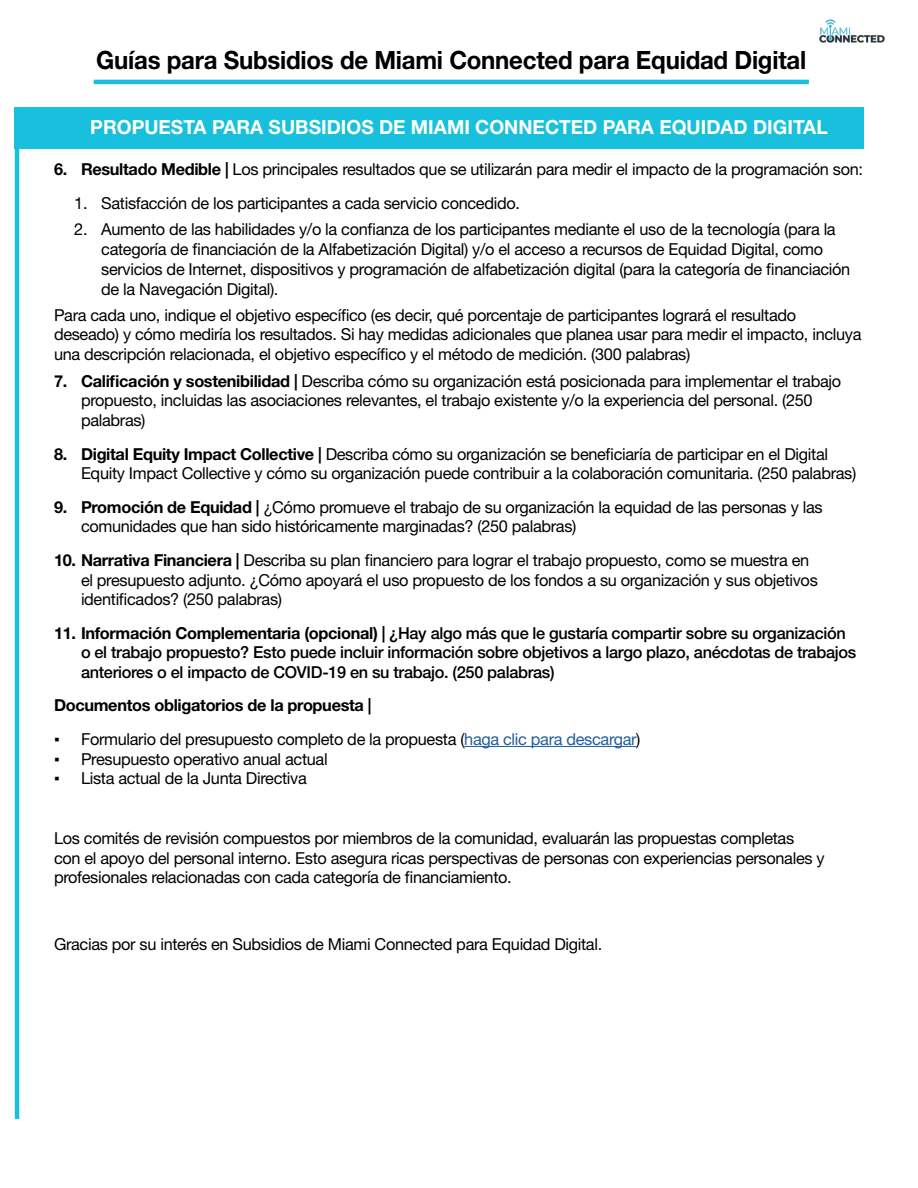
<style>
.page{position:relative;width:918px;height:1188px;background:#fff}
.page>*{position:absolute;margin:0;border:0;box-sizing:border-box;transform-origin:0 0}
.t1{font:700 25.2px "Helvetica Neue LT Std";letter-spacing:-.01em;color:#000;scale:.95 1}
.t2{font:700 19.5px "Helvetica Neue LT Std";color:#fff}
.t3{font:16.5px/19.8px "Helvetica Neue LT Std";letter-spacing:-.02em;color:#000}
.t4{font:500 16.5px/19.8px "Helvetica Neue LT Std";letter-spacing:-.02em;color:#000}
.t5{font:700 16.5px "Helvetica Neue LT Std";letter-spacing:-.02em;color:#000}
.s1{font-weight:700}
.s2{font-family:"MS Reference Sans Serif"}
.s3{color:#215e9e}
</style>
<div class="page">
<img style="left:819px;top:19px;width:66px;height:24px">
<hr style="left:94px;top:80px;width:715px;height:4px;background:#18c0de">
<hr style="left:15px;top:132px;width:4px;height:987px;background:#18c0de">
<div style="left:15px;top:107px;width:849px;height:41px;background:#18c0de"></div>
<hr style="left:464px;top:746px;width:172px;height:1px;background:#215e9e">
<h1 class="t1" style="left:96px;top:44px;width:749px">Guías para Subsidios de Miami Connected para Equidad Digital</h1>
<p class="t2" style="left:90px;top:115px;width:739px">PROPUESTA PARA SUBSIDIOS DE MIAMI CONNECTED PARA EQUIDAD DIGITAL</p>
<p class="t3" style="left:54px;top:159px;width:811px"><span class="s1">6. Resultado Medible |</span> Los principales resultados que se utilizarán para medir el impacto de la programación son:</p>
<p class="t3" style="left:74px;top:193px;width:447px">1. Satisfacción de los participantes a cada servicio concedido.</p>
<p class="t3" style="left:101px;top:219px;width:751px;text-indent:-27px">2. Aumento de las habilidades y/o la confianza de los participantes mediante el uso de la tecnología (para la categoría de financiación de la Alfabetización Digital) y/o el acceso a recursos de Equidad Digital, como servicios de Internet, dispositivos y programación de alfabetización digital (para la categoría de financiación de la Navegación Digital).</p>
<p class="t3" style="left:54px;top:305px;width:809px">Para cada uno, indique el objetivo específico (es decir, qué porcentaje de participantes logrará el resultado deseado) y cómo mediría los resultados. Si hay medidas adicionales que planea usar para medir el impacto, incluya una descripción relacionada, el objetivo específico y el método de medición. (300 palabras)</p>
<p class="t3" style="left:81px;top:371px;width:762px;text-indent:-27px"><span class="s1">7. Calificación y sostenibilidad |</span> Describa cómo su organización está posicionada para implementar el trabajo propuesto, incluidas las asociaciones relevantes, el trabajo existente y/o la experiencia del personal. (250 palabras)</p>
<p class="t3" style="left:81px;top:444px;width:777px;text-indent:-27px"><span class="s1">8. Digital Equity Impact Collective |</span> Describa cómo su organización se beneficiaría de participar en el Digital<br>Equity Impact Collective y cómo su organización puede contribuir a la colaboración comunitaria. (250 palabras)</p>
<p class="t3" style="left:81px;top:497px;width:743px;text-indent:-27px"><span class="s1">9. Promoción de Equidad |</span> ¿Cómo promueve el trabajo de su organización la equidad de las personas y las comunidades que han sido históricamente marginadas? (250 palabras)</p>
<p class="t3" style="left:81px;top:550px;width:738px;text-indent:-27px"><span class="s1">10. Narrativa Financiera |</span> Describa su plan financiero para lograr el trabajo propuesto, como se muestra en el presupuesto adjunto. ¿Cómo apoyará el uso propuesto de los fondos a su organización y sus objetivos identificados? (250 palabras)</p>
<p class="t4" style="left:81px;top:623px;width:777px;text-indent:-27px"><span class="s1">11. Información Complementaria (opcional) |</span> ¿Hay algo más que le gustaría compartir sobre su organización o el trabajo propuesto? Esto puede incluir información sobre objetivos a largo plazo, anécdotas de trabajos anteriores o el impacto de COVID-19 en su trabajo. (250 palabras)</p>
<p class="t5" style="left:54px;top:695px;width:319px">Documentos obligatorios de la propuesta |</p>
<p class="t3" style="left:54px;top:729px;width:588px"><span class="s2">▪</span> Formulario del presupuesto completo de la propuesta (<span class="s3">haga clic para descargar</span>)</p>
<p class="t3" style="left:54px;top:749px;width:275px"><span class="s2">▪</span> Presupuesto operativo anual actual</p>
<p class="t3" style="left:54px;top:768px;width:254px"><span class="s2">▪</span> Lista actual de la Junta Directiva</p>
<p class="t3" style="left:54px;top:828px;width:772px">Los comités de revisión compuestos por miembros de la comunidad, evaluarán las propuestas completas con el apoyo del personal interno. Esto asegura ricas perspectivas de personas con experiencias personales y profesionales relacionadas con cada categoría de financiamiento.</p>
<p class="t3" style="left:54px;top:934px;width:550px">Gracias por su interés en Subsidios de Miami Connected para Equidad Digital.</p>
</div>
